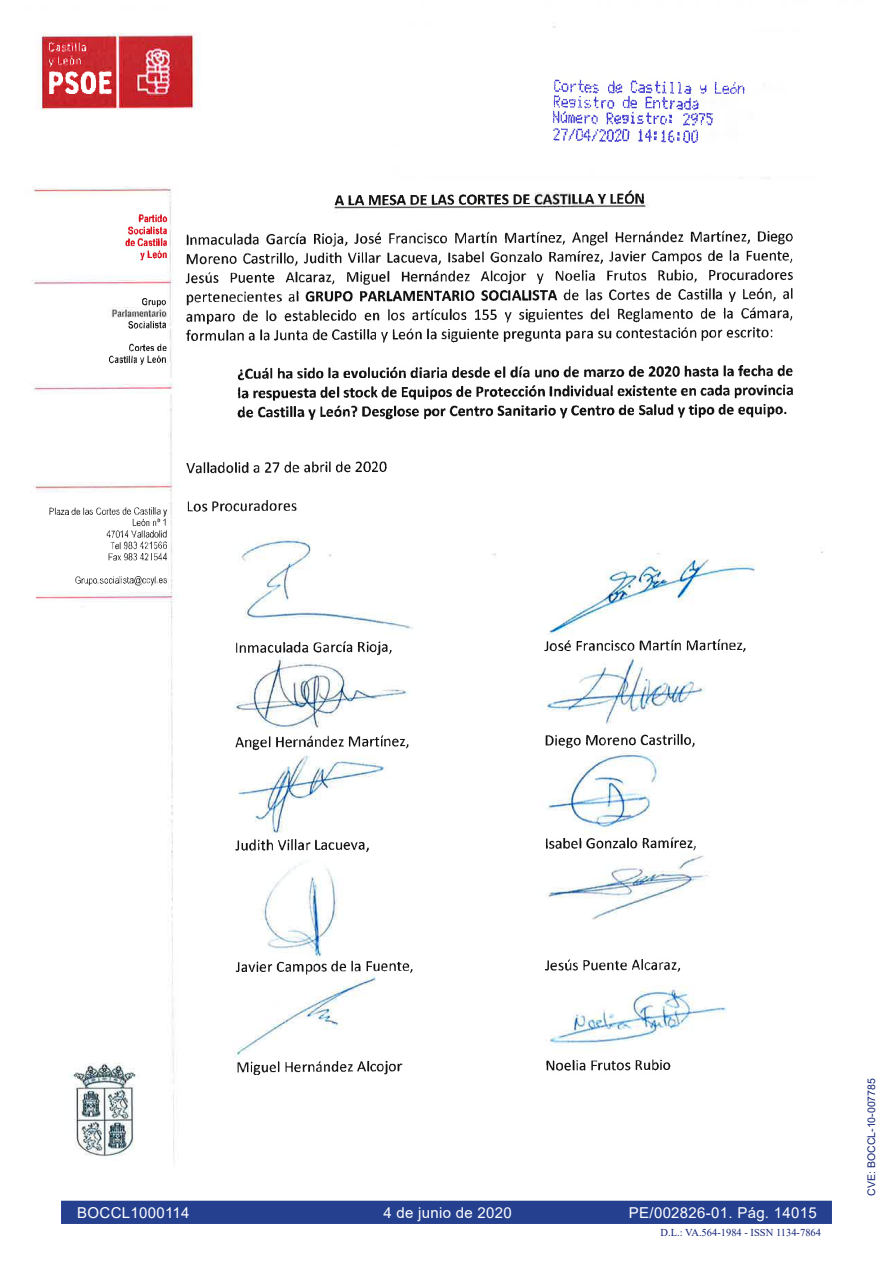
<style>
.page{position:relative;width:893px;height:1263px;background:#fff}
.page>*{position:absolute;margin:0;border:0;box-sizing:border-box;transform-origin:0 0}
.E_CVE{font:15px "Arial";letter-spacing:.02em;color:#fff}
.t1{font:10.5px "Times New Roman";color:#132477}
.t2{font:10.5px "Arial";color:#132477}
</style>
<div class="page">
<div style="left:60px;top:1200px;width:773px;height:25px;background:#25408f"></div>
<div style="left:60px;top:1199px;width:773px;height:26px;border:2px solid #fff"></div>
<img style="left:32px;top:26px;width:801px;height:1174px">
<img style="left:48px;top:42px;width:65px;height:51px">
<img style="left:551px;top:79px;width:194px;height:63px">
<img style="left:48px;top:190px;width:747px;height:884px">
<p class="E_CVE" style="left:77px;top:1202px;width:114px">BOCCL1000114</p>
<p class="E_CVE" style="left:383px;top:1202px;width:130px">4 de junio de 2020</p>
<p class="E_CVE" style="left:629px;top:1202px;width:189px">PE/002826-01. Pág. 14015</p>
<p class="t1" style="left:661px;top:1225px;width:162px">D.L.: VA.564-1984 - ISSN 1134-7864</p>
<p class="t2" style="left:864px;top:1195px;width:119px;rotate:-90deg">CVE: BOCCL-10-007785</p>
</div>
